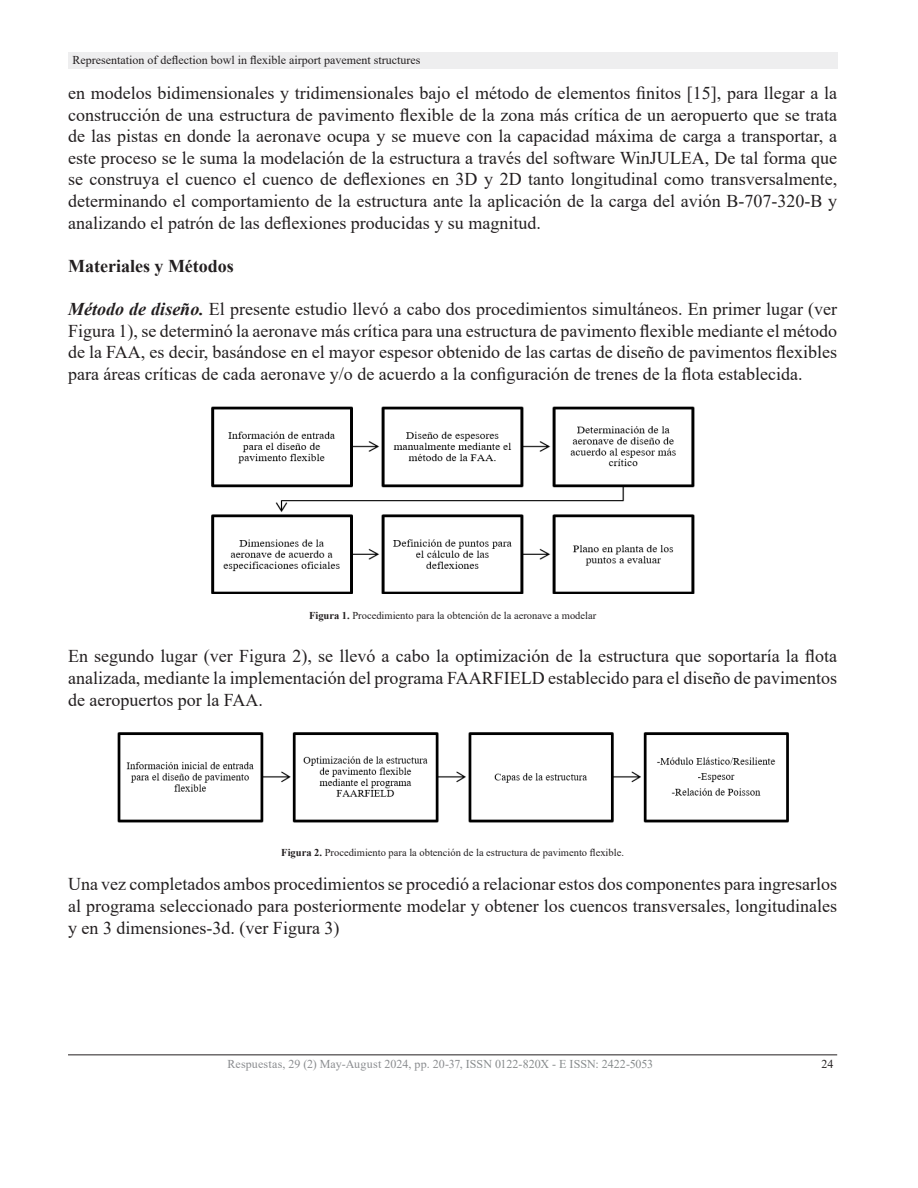
<style>
.page{position:relative;width:918px;height:1188px;background:#fff}
.page>*{position:absolute;margin:0;border:0;box-sizing:border-box;transform-origin:0 0}
.Cuerpo_de_texto{font:18px/21.6px "Times New Roman";color:#231f20;text-align:justify}
.Cuerpo_de_texto-2{font:700 18px "Times New Roman";color:#231f20}
.t1{font:12px "Times New Roman";letter-spacing:.005em;color:#8a8c8f}
.t2{font:12px "Times New Roman";color:#231f20}
.Cuerpo_de_texto-3{font:10.5px "Times New Roman";color:#231f20}
.s1{font-weight:700;font-style:italic}
.s2{font-weight:700}
.s3{color:#868a8b}
</style>
<div class="page">
<div style="left:68px;top:52px;width:769px;height:17px;background:#eeeeef"></div>
<hr style="left:68px;top:1054px;width:769px;height:1px;background:#231f20">
<img style="left:211px;top:406px;width:484px;height:188px">
<img style="left:117px;top:732px;width:672px;height:90px">
<p class="t2" style="left:73px;top:51px;width:349px">Representation of deflection bowl in flexible airport pavement structures</p>
<p class="Cuerpo_de_texto" style="left:68px;top:82px;width:771px">en modelos bidimensionales y tridimensionales bajo el método de elementos finitos [15], para llegar a la construcción de una estructura de pavimento flexible de la zona más crítica de un aeropuerto que se trata de las pistas en donde la aeronave ocupa y se mueve con la capacidad máxima de carga a transportar, a este proceso se le suma la modelación de la estructura a través del software WinJULEA, De tal forma que se construya el cuenco el cuenco de deflexiones en 3D y 2D tanto longitudinal como transversalmente, determinando el comportamiento de la estructura ante la aplicación de la carga del avión B-707-320-B y analizando el patrón de las deflexiones producidas y su magnitud.</p>
<p class="Cuerpo_de_texto-2" style="left:68px;top:253px;width:167px">Materiales y Métodos</p>
<p class="Cuerpo_de_texto" style="left:68px;top:298px;width:771px"><span class="s1">Método de diseño.</span> El presente estudio llevó a cabo dos procedimientos simultáneos. En primer lugar (ver Figura 1), se determinó la aeronave más crítica para una estructura de pavimento flexible mediante el método de la FAA, es decir, basándose en el mayor espesor obtenido de las cartas de diseño de pavimentos flexibles para áreas críticas de cada aeronave y/o de acuerdo a la configuración de trenes de la flota establecida.</p>
<p class="Cuerpo_de_texto-3" style="left:309px;top:608px;width:289px"><span class="s2">Figura 1.</span> Procedimiento para la obtención de la aeronave a modelar</p>
<p class="Cuerpo_de_texto" style="left:68px;top:645px;width:771px">En segundo lugar (ver Figura 2), se llevó a cabo la optimización de la estructura que soportaría la flota analizada, mediante la implementación del programa FAARFIELD establecido para el diseño de pavimentos de aeropuertos por la FAA.</p>
<p class="Cuerpo_de_texto-3" style="left:281px;top:845px;width:344px"><span class="s2">Figura 2.</span> Procedimiento para la obtención de la estructura de pavimento flexible.</p>
<p class="Cuerpo_de_texto" style="left:68px;top:873px;width:771px">Una vez completados ambos procedimientos se procedió a relacionar estos dos componentes para ingresarlos al programa seleccionado para posteriormente modelar y obtener los cuencos transversales, longitudinales y en 3 dimensiones-3d. (ver Figura 3)</p>
<p class="t1" style="left:227px;top:1056px;width:427px">Respuestas, 29 (2) May-August 2024, pp. 20-37, <span class="s3">ISSN 0122-820X - E ISSN: 2422-5053</span></p>
<p class="t2" style="left:821px;top:1056px;width:13px">24</p>
</div>
